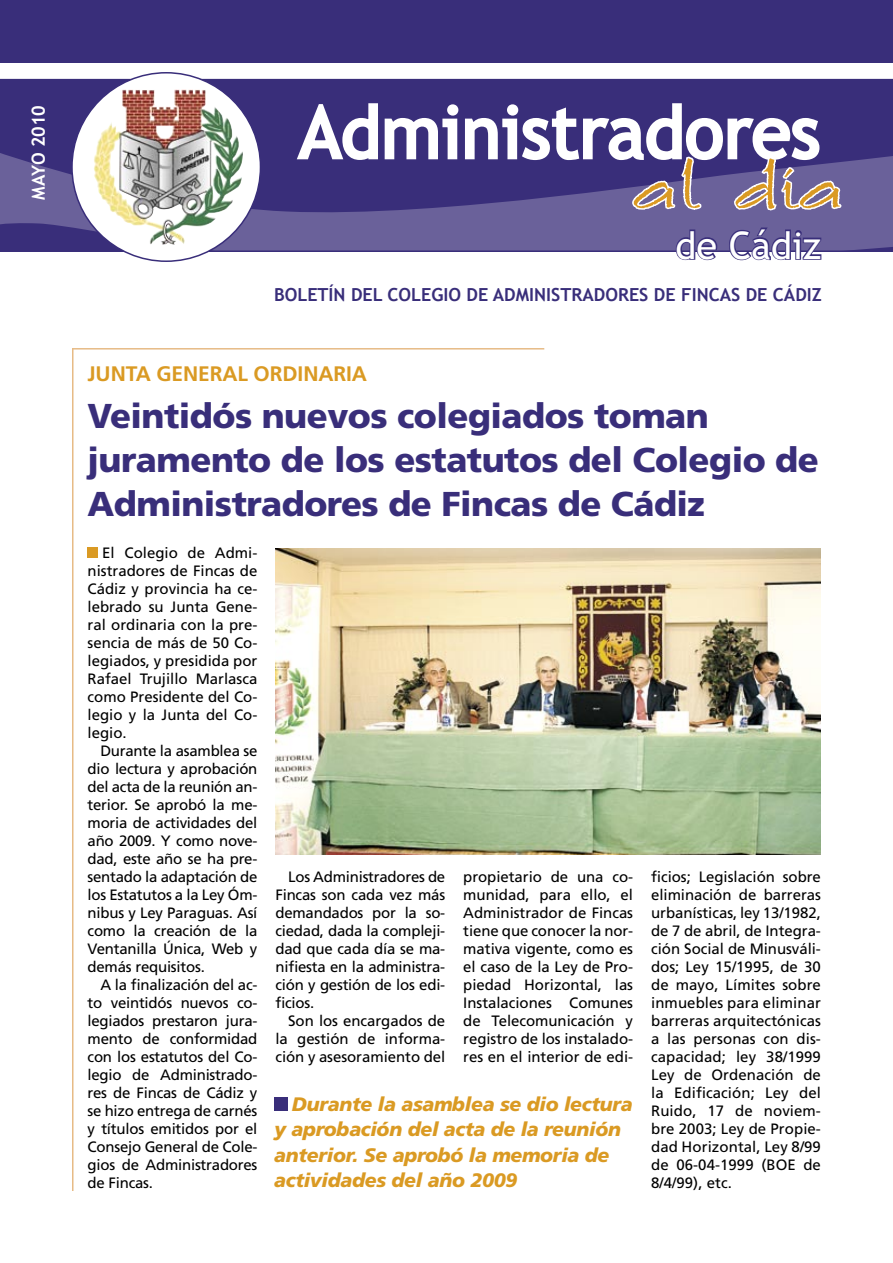
<style>
.page{position:relative;width:893px;height:1263px;background:#fff}
.page>*{position:absolute;margin:0;border:0;box-sizing:border-box;transform-origin:0 0}
.t1{font:72px "Trebuchet MS";color:#fff}
.t2{font:72px "Ruling Script Two";color:#da9a23}
.t3{font:37.8px "Trebuchet MS";color:#fff}
.t4{font:900 34.5px/43.5px "Frutiger";letter-spacing:-.015em;color:#392e7a}
.t5{font:700 21px "Frutiger";letter-spacing:-.005em;color:#da9a23}
.t6{font:italic 900 19.5px/25.5px "Frutiger";letter-spacing:-.015em;color:#da9a23}
.t7{font:700 18px "Trebuchet MS";color:#392e7a}
.t8{font:700 18px "Trebuchet MS";color:#fff}
.t9{font:15px/18px "Frutiger";letter-spacing:-.005em;color:#000;text-align:justify}
</style>
<div class="page">
<svg style="left:0;top:79px;width:893px;height:173px;background:#4f4588"></svg>
<div style="left:72px;top:73px;width:188px;height:188px;background:#fff;border-radius:50%"></div>
<img style="left:94px;top:90px;width:149px;height:155px">
<div style="left:0;top:0;width:893px;height:63px;background:#392e7a"></div>
<svg style="left:295px;top:102px;width:546px;height:110px;background:#645c97"></svg>
<img style="left:276px;top:549px;width:545px;height:306px">
<div style="left:88px;top:547px;width:10px;height:11px;background:#da9a23"></div>
<hr style="left:72px;top:348px;width:2px;height:843px;background:#e7bb86">
<hr style="left:72px;top:348px;width:472px;height:1px;background:#e7bb86">
<svg style="left:674px;top:228px;width:44px;height:33px"></svg>
<svg style="left:728px;top:226px;width:95px;height:35px;background:#685f99"></svg>
<div style="left:274px;top:1097px;width:14px;height:14px;background:#392e7a"></div>
<p class="t8" style="left:27px;top:200px;width:96px;rotate:-90deg">MAYO 2010</p>
<p class="t1" style="left:299px;top:90px;width:523px">Administradores</p>
<p class="t2" style="left:632px;top:151px;width:213px">al día</p>
<p class="t3" style="left:676px;top:223px;width:147px">de Cádiz</p>
<p class="t7" style="left:274px;top:284px;width:549px">BOLETÍN DEL COLEGIO DE ADMINISTRADORES DE FINCAS DE CÁDIZ</p>
<p class="t5" style="left:88px;top:362px;width:281px">JUNTA GENERAL ORDINARIA</p>
<p class="t4" style="left:88px;top:395px;width:733px">Veintidós nuevos colegiados toman juramento de los estatutos del Colegio de<br>Administradores de Fincas de Cádiz</p>
<p class="t9" style="left:88px;top:544px;width:171px;text-indent:15px">El Colegio de Admi&shy;nistradores de Fincas de Cádiz y provincia ha ce&shy;lebrado su Junta Gene&shy;ral ordinaria con la pre&shy;sencia de más de 50 Co&shy;legiados, y presidida por Rafael Trujillo Marlasca como Presidente del Co&shy;legio y la Junta del Co&shy;legio.</p>
<p class="t9" style="left:88px;top:742px;width:171px;text-indent:13px">Durante la asamblea se dio lectura y aprobación del acta de la reunión an&shy;terior. Se aprobó la me&shy;moria de actividades del año 2009. Y como nove&shy;dad, este año se ha pre&shy;sentado la adaptación de los Estatutos a la Ley Óm&shy;nibus y Ley Paraguas. Así como la creación de la Ventanilla Única, Web y demás requisitos.</p>
<p class="t9" style="left:88px;top:976px;width:171px;text-indent:13px">A la finalización del ac&shy;to veintidós nuevos co&shy;legiados prestaron jura&shy;mento de conformidad con los estatutos del Co&shy;legio de Administrado&shy;res de Fincas de Cádiz y se hizo entrega de carnés y títulos emitidos por el Consejo General de Cole&shy;gios de Administradores de Fincas.</p>
<p class="t9" style="left:463px;top:868px;width:171px">propietario de una co&shy;munidad, para ello, el Administrador de Fincas tiene que conocer la nor&shy;mativa vigente, como es el caso de la Ley de Pro&shy;piedad Horizontal, las Instalaciones Comunes de Telecomunicación y registro de los instalado&shy;res en el interior de edi-</p>
<p class="t9" style="left:651px;top:868px;width:171px">ficios; Legislación sobre eliminación de barreras urbanísticas, ley 13/1982, de 7 de abril, de Integra&shy;ción Social de Minusváli&shy;dos; Ley 15/1995, de 30 de mayo, Límites sobre inmuebles para eliminar barreras arquitectónicas a las personas con dis&shy;capacidad; ley 38/1999<br>Ley de Ordenación de la Edificación; Ley del Ruido, 17 de noviem&shy;bre 2003; Ley de Propie&shy;dad Horizontal, Ley 8/99 de 06-04-1999 (BOE de 8/4/99), etc.</p>
<p class="t9" style="left:275px;top:868px;width:171px;text-indent:13px">Los Administradores de Fincas son cada vez más demandados por la so&shy;ciedad, dada la compleji&shy;dad que cada día se ma&shy;nifiesta en la administra&shy;ción y gestión de los edi&shy;ficios.</p>
<p class="t9" style="left:275px;top:1012px;width:171px;text-indent:13px">Son los encargados de la gestión de informa&shy;ción y asesoramiento del</p>
<p class="t6" style="left:274px;top:1091px;width:360px;text-indent:18px">Durante la asamblea se dio lectura y aprobación del acta de la reunión anterior. Se aprobó la memoria de actividades del año 2009</p>
</div>
